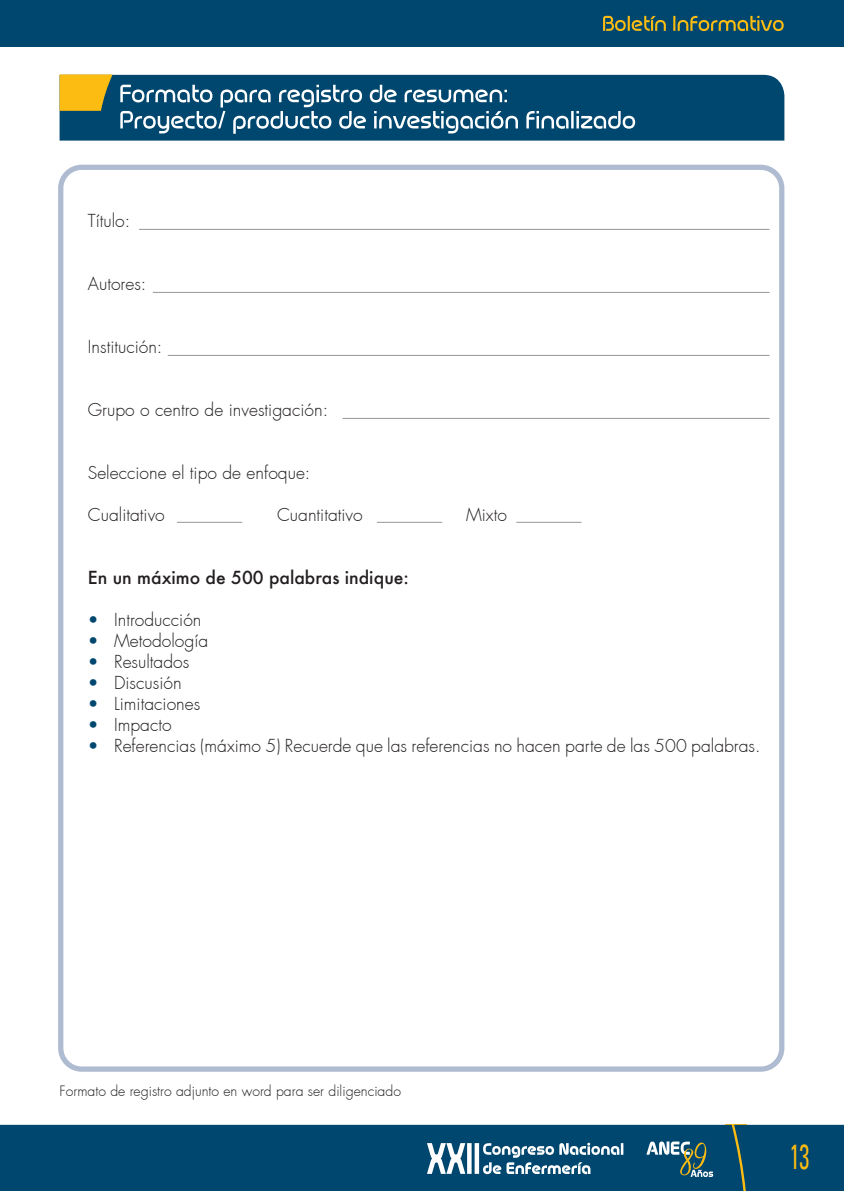
<style>
.page{position:relative;width:844px;height:1191px;background:#fff}
.page>*{position:absolute;margin:0;border:0;box-sizing:border-box;transform-origin:0 0}
.t1{font:condensed 35px "Univers LT Std";color:#fdbc12;scale:.64 1}
.t2{font:300 17.5px "Futura";color:#231f20}
.t3{font:500 17.5px "Futura";color:#231f20}
.t4{font:300 14px "Futura";color:#231f20}
.s1{color:#00476f}
</style>
<div class="page">
<div style="left:0;top:0;width:843px;height:46px;background:#00476f"></div>
<div style="left:743px;top:1124px;width:100px;height:67px;background:#00476f"></div>
<div style="left:0;top:1124px;width:743px;height:67px;background:#00476f"></div>
<svg style="left:427px;top:1142px;width:196px;height:32px"></svg>
<svg style="left:603px;top:16px;width:180px;height:15px"></svg>
<svg style="left:646px;top:1141px;width:67px;height:36px;background:#3f6f7f"></svg>
<div style="left:58px;top:165px;width:726px;height:906px;border:5px solid #aebbd0;border-radius:21px"></div>
<div style="left:60px;top:75px;width:724px;height:66px;background:#00476f"></div>
<svg style="left:60px;top:74px;width:53px;height:37px;background:#daac20"></svg>
<svg style="left:120px;top:85px;width:515px;height:49px;background:#326b8b"></svg>
<hr style="left:139px;top:229px;width:630px;height:1px;background:#939598">
<hr style="left:153px;top:292px;width:616px;height:1px;background:#939598">
<hr style="left:168px;top:355px;width:601px;height:1px;background:#939598">
<hr style="left:342px;top:418px;width:427px;height:1px;background:#939598">
<hr style="left:177px;top:522px;width:65px;height:1px;background:#939598">
<hr style="left:377px;top:522px;width:65px;height:1px;background:#939598">
<hr style="left:516px;top:522px;width:65px;height:1px;background:#939598">
<p class="t2" style="left:88px;top:210px;width:44px">Título:</p>
<p class="t2" style="left:88px;top:273px;width:60px">Autores:</p>
<p class="t2" style="left:88px;top:336px;width:76px">Institución:</p>
<p class="t2" style="left:88px;top:399px;width:242px">Grupo o centro de investigación:</p>
<p class="t2" style="left:88px;top:462px;width:224px">Seleccione el tipo de enfoque:</p>
<p class="t2" style="left:88px;top:504px;width:78px">Cualitativo</p>
<p class="t2" style="left:277px;top:504px;width:87px">Cuantitativo</p>
<p class="t2" style="left:466px;top:504px;width:42px">Mixto</p>
<p class="t3" style="left:88px;top:565px;width:322px">En un máximo de 500 palabras indique:</p>
<p class="t2" style="left:88px;top:609px;width:115px"><span class="s1">•</span> Introducción</p>
<p class="t2" style="left:88px;top:630px;width:122px"><span class="s1">•</span> Metodología</p>
<p class="t2" style="left:88px;top:651px;width:103px"><span class="s1">•</span> Resultados</p>
<p class="t2" style="left:88px;top:672px;width:95px"><span class="s1">•</span> Discusión</p>
<p class="t2" style="left:88px;top:693px;width:114px"><span class="s1">•</span> Limitaciones</p>
<p class="t2" style="left:88px;top:714px;width:85px"><span class="s1">•</span> Impacto</p>
<p class="t2" style="left:88px;top:735px;width:674px"><span class="s1">•</span> Referencias (máximo 5) Recuerde que las referencias no hacen parte de las 500 palabras.</p>
<p class="t4" style="left:60px;top:1082px;width:343px">Formato de registro adjunto en word para ser diligenciado</p>
<h1 class="t1" style="left:789px;top:1134px;width:32px">13</h1>
</div>
